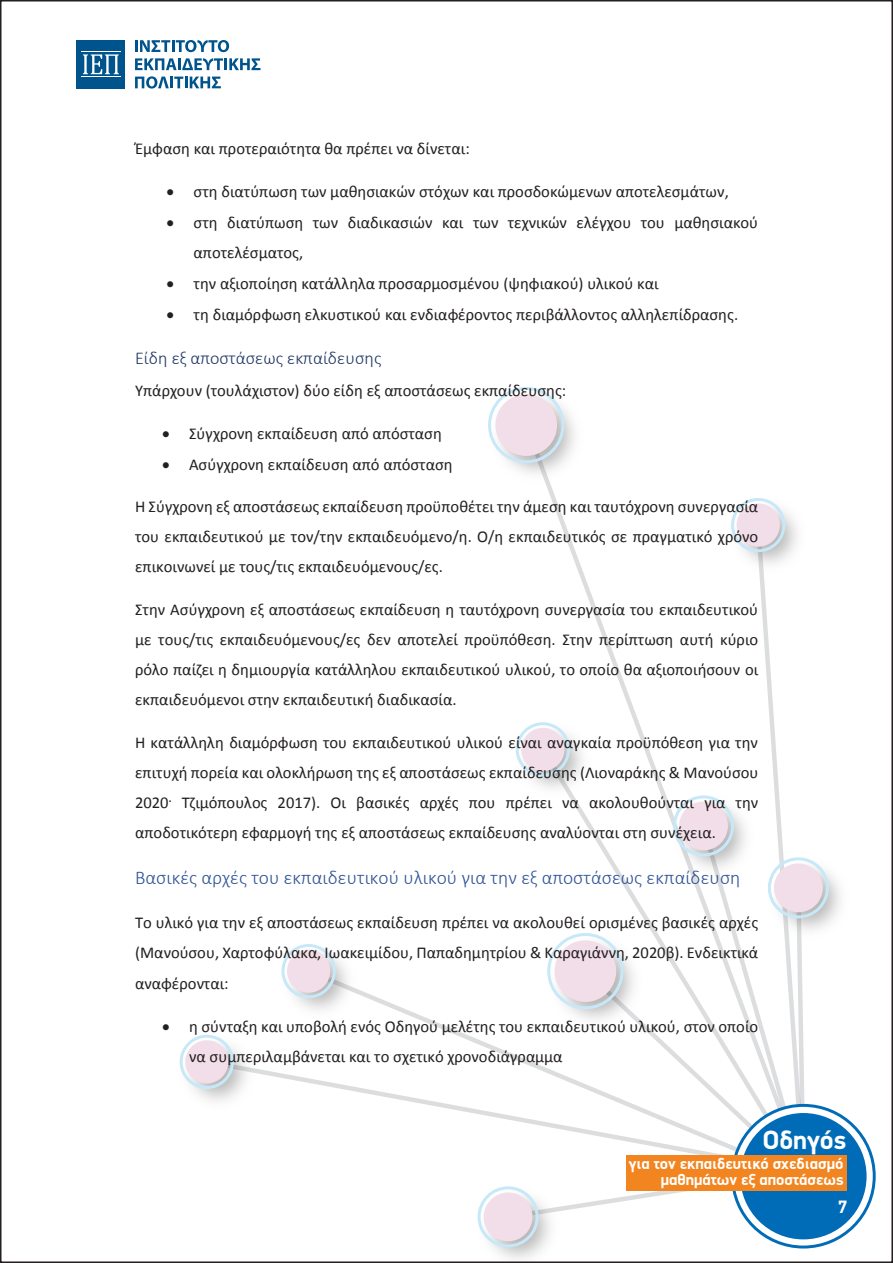
<style>
.page{position:relative;width:893px;height:1263px;background:#fff}
.page>*{position:absolute;margin:0;border:0;box-sizing:border-box;transform-origin:0 0}
.t1{font:700 26.55px "PF Din Display";color:#fff}
.t2{font:300 19.5px "Calibri";color:#2f5496}
.t3{font:300 18px "Calibri";color:#1f3763}
.t4{font:700 18px "PF Din Display";color:#fff}
.t5{font:16.5px/30.2px "Calibri";color:#231f20;text-align:justify}
.t6{font:700 15.9px/16.2px "PF Din Display";color:#fff;text-align:right}
</style>
<div class="page">
<svg style="left:308px;top:991px;width:200px;height:129px"></svg>
<svg style="left:508px;top:525px;width:298px;height:694px"></svg>
<svg style="left:733px;top:1105px;width:141px;height:142px"></svg>
<div style="left:740px;top:1113px;width:127px;height:126px;background:#006cb7;border-radius:50%"></div>
<img style="left:488px;top:387px;width:87px;height:102px">
<div style="left:495px;top:394px;width:62px;height:62px;background:#f2dee8;border-radius:50%"></div>
<img style="left:725px;top:498px;width:81px;height:81px">
<div style="left:737px;top:503px;width:43px;height:44px;background:#f2dee8;border-radius:50%"></div>
<img style="left:762px;top:852px;width:79px;height:93px">
<div style="left:774px;top:863px;width:49px;height:49px;background:#f2dee8;border-radius:50%"></div>
<img style="left:667px;top:790px;width:94px;height:93px">
<div style="left:679px;top:801px;width:49px;height:49px;background:#f2dee8;border-radius:50%"></div>
<img style="left:543px;top:928px;width:106px;height:107px">
<div style="left:555px;top:940px;width:61px;height:62px;background:#f2dee8;border-radius:50%"></div>
<img style="left:285px;top:944px;width:78px;height:81px">
<div style="left:287px;top:949px;width:43px;height:44px;background:#f2dee8;border-radius:50%"></div>
<img style="left:179px;top:1034px;width:82px;height:67px">
<div style="left:185px;top:1040px;width:43px;height:43px;background:#f2dee8;border-radius:50%"></div>
<img style="left:477px;top:1181px;width:88px;height:78px">
<div style="left:484px;top:1192px;width:48px;height:49px;background:#f2dee8;border-radius:50%"></div>
<img style="left:509px;top:716px;width:88px;height:88px">
<div style="left:521px;top:728px;width:43px;height:43px;background:#f2dee8;border-radius:50%"></div>
<div style="left:488px;top:387px;width:76px;height:76px;border:3px solid #c7e8f9;border-radius:50%"></div>
<div style="left:731px;top:498px;width:54px;height:54px;border:3px solid #c7e8f9;border-radius:50%"></div>
<div style="left:768px;top:857px;width:61px;height:61px;border:3px solid #c7e8f9;border-radius:50%"></div>
<div style="left:673px;top:795px;width:61px;height:61px;border:3px solid #c7e8f9;border-radius:50%"></div>
<div style="left:547px;top:933px;width:77px;height:76px;border:3px solid #c7e8f9;border-radius:50%"></div>
<div style="left:516px;top:722px;width:54px;height:55px;border:3px solid #c7e8f9;border-radius:50%"></div>
<div style="left:281px;top:944px;width:55px;height:54px;border:3px solid #c7e8f9;border-radius:50%"></div>
<div style="left:180px;top:1035px;width:54px;height:54px;border:3px solid #c7e8f9;border-radius:50%"></div>
<div style="left:478px;top:1186px;width:61px;height:61px;border:3px solid #c7e8f9;border-radius:50%"></div>
<div style="left:626px;top:1155px;width:220px;height:36px;background:#f28520"></div>
<div style="left:77px;top:40px;width:48px;height:48px;background:#00548e"></div>
<svg style="left:83px;top:54px;width:36px;height:20px"></svg>
<hr style="left:81px;top:51px;width:40px;height:1px;background:#fff">
<hr style="left:81px;top:76px;width:40px;height:1px;background:#fff">
<svg style="left:135px;top:40px;width:94px;height:12px"></svg>
<svg style="left:135px;top:58px;width:125px;height:12px"></svg>
<svg style="left:135px;top:76px;width:86px;height:13px"></svg>
<p class="t5" style="left:135px;top:133px;width:336px">Έμφαση και προτεραιότητα θα πρέπει να δίνεται:</p>
<p class="t5" style="left:167px;top:176px;width:564px">• στη διατύπωση των μαθησιακών στόχων και προσδοκώμενων αποτελεσμάτων,</p>
<p class="t5" style="left:194px;top:207px;width:566px;text-indent:-27px">• στη διατύπωση των διαδικασιών και των τεχνικών ελέγχου του μαθησιακού αποτελέσματος,</p>
<p class="t5" style="left:167px;top:268px;width:494px">• την αξιοποίηση κατάλληλα προσαρμοσμένου (ψηφιακού) υλικού και</p>
<p class="t5" style="left:167px;top:299px;width:573px">• τη διαμόρφωση ελκυστικού και ενδιαφέροντος περιβάλλοντος αλληλεπίδρασης.</p>
<p class="t3" style="left:135px;top:347px;width:248px">Είδη εξ αποστάσεως εκπαίδευσης</p>
<p class="t5" style="left:135px;top:375px;width:433px">Υπάρχουν (τουλάχιστον) δύο είδη εξ αποστάσεως εκπαίδευσης:</p>
<p class="t5" style="left:162px;top:418px;width:281px">• Σύγχρονη εκπαίδευση από απόσταση</p>
<p class="t5" style="left:162px;top:449px;width:292px">• Ασύγχρονη εκπαίδευση από απόσταση</p>
<p class="t5" style="left:135px;top:491px;width:625px">Η Σύγχρονη εξ αποστάσεως εκπαίδευση προϋποθέτει την άμεση και ταυτόχρονη συνεργασία του εκπαιδευτικού με τον/την εκπαιδευόμενο/η. Ο/η εκπαιδευτικός σε πραγματικό χρόνο επικοινωνεί με τους/τις εκπαιδευόμενους/ες.</p>
<p class="t5" style="left:135px;top:594px;width:625px">Στην Ασύγχρονη εξ αποστάσεως εκπαίδευση η ταυτόχρονη συνεργασία του εκπαιδευτικού με τους/τις εκπαιδευόμενους/ες δεν αποτελεί προϋπόθεση. Στην περίπτωση αυτή κύριο ρόλο παίζει η δημιουργία κατάλληλου εκπαιδευτικού υλικού, το οποίο θα αξιοποιήσουν οι εκπαιδευόμενοι στην εκπαιδευτική διαδικασία.</p>
<p class="t5" style="left:135px;top:726px;width:625px">Η κατάλληλη διαμόρφωση του εκπαιδευτικού υλικού είναι αναγκαία προϋπόθεση για την επιτυχή πορεία και ολοκλήρωση της εξ αποστάσεως εκπαίδευσης (Λιοναράκης &amp; Μανούσου 2020<sup>.</sup> Τζιμόπουλος 2017). Οι βασικές αρχές που πρέπει να ακολουθούνται για την αποδοτικότερη εφαρμογή της εξ αποστάσεως εκπαίδευσης αναλύονται στη συνέχεια.</p>
<p class="t2" style="left:135px;top:865px;width:607px">Βασικές αρχές του εκπαιδευτικού υλικού για την εξ αποστάσεως εκπαίδευση</p>
<p class="t5" style="left:135px;top:907px;width:625px">Το υλικό για την εξ αποστάσεως εκπαίδευση πρέπει να ακολουθεί ορισμένες βασικές αρχές (Μανούσου, Χαρτοφύλακα, Ιωακειμίδου, Παπαδημητρίου &amp; Καραγιάννη, 2020β). Ενδεικτικά αναφέρονται:</p>
<p class="t5" style="left:189px;top:1010px;width:571px;text-indent:-27px">• η σύνταξη και υποβολή ενός Οδηγού μελέτης του εκπαιδευτικού υλικού, στον οποίο να συμπεριλαμβάνεται και το σχετικό χρονοδιάγραμμα</p>
<h1 class="t1" style="left:762px;top:1124px;width:85px">Οδηγός</h1>
<p class="t6" style="left:629px;top:1155px;width:216px">για τον εκπαιδευτικό σχεδιασµό µαθηµάτων εξ αποστάσεως</p>
<p class="t4" style="left:838px;top:1196px;width:11px">7</p>
</div>
